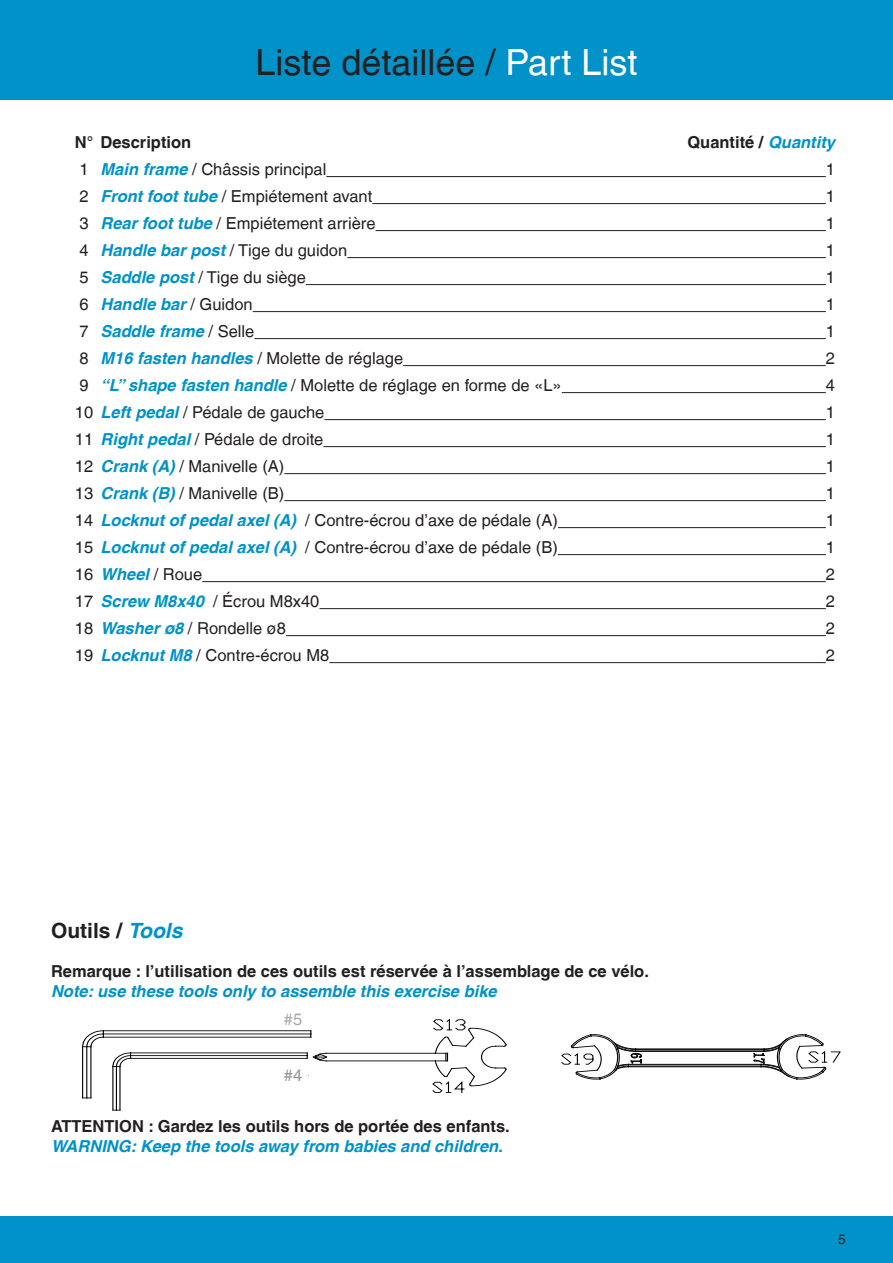
<style>
.page{position:relative;width:893px;height:1263px;background:#fff}
.page>*{position:absolute;margin:0;border:0;box-sizing:border-box;transform-origin:0 0}
.t1{font:36px "Helvetica LT";color:#231f20}
.t2{font:700 21px "Helvetica LT";color:#231f20}
.t3{font:16.5px "Helvetica LT";color:#231f20}
.t4{font:700 16.5px "Helvetica LT";color:#231f20}
.t5{font:italic 700 16.5px "Helvetica LT";color:#0092c8}
.t6{font:16.5px "Helvetica LT";color:#a8a9ad}
.t7{font:16.5px "Helvetica LT";color:#939598}
.t8{font:13.5px "Helvetica LT";color:#231f20}
.s1{color:#fff}
.s2{font-style:italic;color:#0092c8}
.s3{font-weight:700;font-style:italic;color:#0092c8}
.s4{font-weight:400;font-style:normal;color:#231f20}
</style>
<div class="page">
<div style="left:0;top:1216px;width:893px;height:47px;background:#0092c8"></div>
<div style="left:0;top:0;width:893px;height:100px;background:#0092c8"></div>
<hr style="left:326px;top:176px;width:500px;height:1px;background:#231f20">
<hr style="left:372px;top:203px;width:454px;height:1px;background:#231f20">
<hr style="left:375px;top:230px;width:451px;height:1px;background:#231f20">
<hr style="left:347px;top:257px;width:479px;height:1px;background:#231f20">
<hr style="left:306px;top:284px;width:520px;height:1px;background:#231f20">
<hr style="left:253px;top:311px;width:573px;height:1px;background:#231f20">
<hr style="left:254px;top:338px;width:572px;height:1px;background:#231f20">
<hr style="left:403px;top:365px;width:423px;height:1px;background:#231f20">
<hr style="left:562px;top:392px;width:264px;height:1px;background:#231f20">
<hr style="left:324px;top:419px;width:502px;height:1px;background:#231f20">
<hr style="left:323px;top:446px;width:503px;height:1px;background:#231f20">
<hr style="left:284px;top:473px;width:542px;height:1px;background:#231f20">
<hr style="left:284px;top:500px;width:542px;height:1px;background:#231f20">
<hr style="left:558px;top:527px;width:268px;height:1px;background:#231f20">
<hr style="left:558px;top:554px;width:268px;height:1px;background:#231f20">
<hr style="left:202px;top:581px;width:624px;height:1px;background:#231f20">
<hr style="left:319px;top:608px;width:507px;height:1px;background:#231f20">
<hr style="left:286px;top:635px;width:540px;height:1px;background:#231f20">
<hr style="left:329px;top:662px;width:497px;height:1px;background:#231f20">
<hr style="left:628px;top:1064px;width:133px;height:1px;background:#000001">
<hr style="left:636px;top:1049px;width:128px;height:1px;background:#000001">
<hr style="left:636px;top:1050px;width:128px;height:1px;background:#000001">
<hr style="left:636px;top:1048px;width:128px;height:1px;background:#000001">
<hr style="left:636px;top:1051px;width:128px;height:1px;background:#000001">
<hr style="left:628px;top:1066px;width:133px;height:1px;background:#000001">
<hr style="left:326px;top:1053px;width:109px;height:1px;background:#000001">
<hr style="left:326px;top:1061px;width:109px;height:1px;background:#000001">
<hr style="left:103px;top:1030px;width:208px;height:1px;background:#000001">
<hr style="left:103px;top:1034px;width:208px;height:1px;background:#000001">
<svg style="left:83px;top:1031px;width:21px;height:16px"></svg>
<hr style="left:103px;top:1037px;width:208px;height:1px;background:#000001">
<hr style="left:82px;top:1047px;width:1px;height:51px;background:#000001">
<hr style="left:87px;top:1047px;width:1px;height:51px;background:#000001">
<hr style="left:91px;top:1047px;width:1px;height:51px;background:#000001">
<svg style="left:432px;top:1019px;width:74px;height:74px"></svg>
<svg style="left:561px;top:1034px;width:81px;height:45px"></svg>
<svg style="left:754px;top:1034px;width:87px;height:45px"></svg>
<hr style="left:131px;top:1053px;width:176px;height:1px;background:#000001">
<hr style="left:131px;top:1055px;width:176px;height:1px;background:#000001">
<svg style="left:113px;top:1053px;width:18px;height:14px"></svg>
<hr style="left:131px;top:1058px;width:176px;height:1px;background:#000001">
<svg style="left:307px;top:1053px;width:19px;height:8px"></svg>
<hr style="left:113px;top:1066px;width:1px;height:44px;background:#000001">
<hr style="left:116px;top:1066px;width:1px;height:44px;background:#000001">
<hr style="left:120px;top:1066px;width:1px;height:44px;background:#000001">
<h1 class="t1" style="left:255px;top:41px;width:384px">Liste détaillée / <span class="s1">Part List</span></h1>
<p class="t4" style="left:75px;top:132px;width:118px">N° Description</p>
<p class="t4" style="left:687px;top:132px;width:149px">Quantité / <span class="s2">Quantity</span></p>
<p class="t3" style="left:79px;top:160px;width:248px">1 <span class="s3">Main frame</span> / Châssis principal</p>
<p class="t3" style="left:826px;top:160px;width:11px">1</p>
<p class="t3" style="left:79px;top:187px;width:294px">2 <span class="s3">Front foot tube</span> / Empiétement avant</p>
<p class="t3" style="left:826px;top:187px;width:11px">1</p>
<p class="t3" style="left:79px;top:214px;width:298px">3 <span class="s3">Rear foot tube</span> / Empiétement arrière</p>
<p class="t3" style="left:826px;top:214px;width:11px">1</p>
<p class="t3" style="left:79px;top:241px;width:269px">4 <span class="s3">Handle bar post</span> / Tige du guidon</p>
<p class="t3" style="left:826px;top:241px;width:11px">1</p>
<p class="t3" style="left:79px;top:268px;width:228px">5 <span class="s3">Saddle post</span> / Tige du siège</p>
<p class="t3" style="left:826px;top:268px;width:11px">1</p>
<p class="t5" style="left:79px;top:294px;width:175px"><span class="s4">6</span> Handle bar <span class="s4">/ Guidon</span></p>
<p class="t3" style="left:826px;top:295px;width:11px">1</p>
<p class="t5" style="left:79px;top:321px;width:176px"><span class="s4">7</span> Saddle frame <span class="s4">/ Selle</span></p>
<p class="t3" style="left:826px;top:322px;width:11px">1</p>
<p class="t3" style="left:79px;top:349px;width:325px">8 <span class="s3">M16 fasten handles</span> / Molette de réglage</p>
<p class="t3" style="left:826px;top:349px;width:11px">2</p>
<p class="t3" style="left:79px;top:375px;width:484px">9 <span class="s3">“L” shape fasten handle</span> / Molette de réglage en forme de «L»</p>
<p class="t3" style="left:826px;top:375px;width:11px">4</p>
<p class="t3" style="left:75px;top:402px;width:251px">10 <span class="s3">Left pedal</span> / Pédale de gauche</p>
<p class="t3" style="left:826px;top:402px;width:11px">1</p>
<p class="t3" style="left:75px;top:429px;width:250px">11 <span class="s3">Right pedal</span> / Pédale de droite</p>
<p class="t3" style="left:826px;top:429px;width:11px">1</p>
<p class="t3" style="left:75px;top:456px;width:211px">12 <span class="s3">Crank (A)</span> / Manivelle (A)</p>
<p class="t3" style="left:826px;top:456px;width:11px">1</p>
<p class="t3" style="left:75px;top:483px;width:211px">13 <span class="s3">Crank (B)</span> / Manivelle (B)</p>
<p class="t3" style="left:826px;top:483px;width:11px">1</p>
<p class="t3" style="left:75px;top:510px;width:485px">14 <span class="s3">Locknut of pedal axel（(A)</span> / Contre-écrou d’axe de pédale (A)</p>
<p class="t3" style="left:826px;top:510px;width:11px">1</p>
<p class="t3" style="left:75px;top:537px;width:485px">15 <span class="s3">Locknut of pedal axel（(A)</span> / Contre-écrou d’axe de pédale (B)</p>
<p class="t3" style="left:826px;top:537px;width:11px">1</p>
<p class="t3" style="left:75px;top:564px;width:129px">16 <span class="s3">Wheel</span> / Roue</p>
<p class="t3" style="left:826px;top:564px;width:11px">2</p>
<p class="t3" style="left:75px;top:591px;width:246px">17 <span class="s3">Screw M8x40</span> / Écrou M8x40</p>
<p class="t3" style="left:826px;top:591px;width:11px">2</p>
<p class="t3" style="left:75px;top:618px;width:213px">18 <span class="s3">Washer ø8</span> / Rondelle ø8</p>
<p class="t3" style="left:826px;top:618px;width:11px">2</p>
<p class="t3" style="left:75px;top:645px;width:256px">19 <span class="s3">Locknut M8</span> / Contre-écrou M8</p>
<p class="t3" style="left:826px;top:645px;width:11px">2</p>
<p class="t2" style="left:51px;top:917px;width:133px">Outils / <span class="s2">Tools</span></p>
<p class="t4" style="left:51px;top:961px;width:599px">Remarque : l’utilisation de ces outils est réservée à l’assemblage de ce vélo.</p>
<p class="t5" style="left:51px;top:981px;width:447px">Note: use these tools only to assemble this exercise bike</p>
<p class="t6" style="left:284px;top:1010px;width:20px">#5</p>
<p class="t7" style="left:284px;top:1065px;width:20px">#4</p>
<p class="t4" style="left:51px;top:1116px;width:460px">ATTENTION : Gardez les outils hors de portée des enfants.</p>
<p class="t5" style="left:51px;top:1136px;width:453px">WARNING: Keep the tools away from babies and children.</p>
<p class="t8" style="left:838px;top:1231px;width:9px">5</p>
</div>
